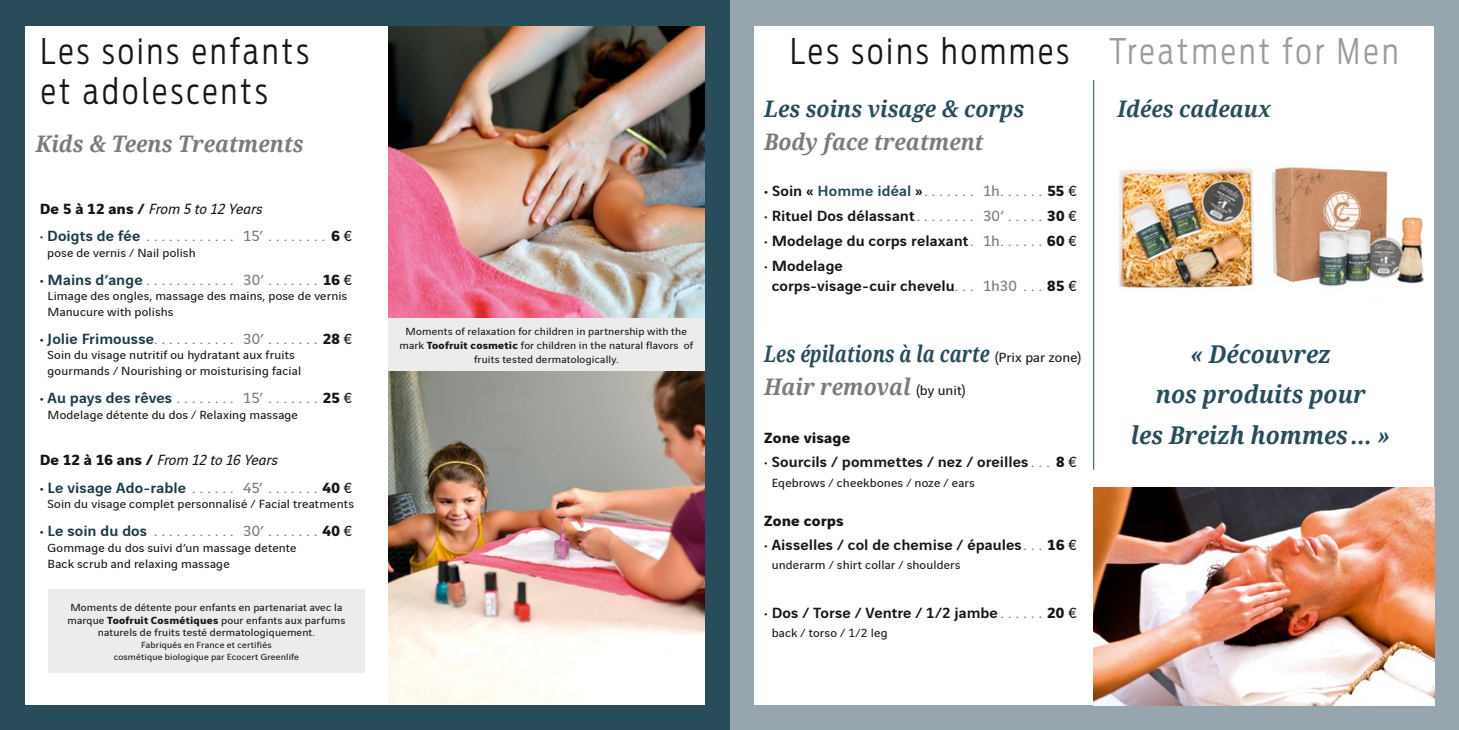
<style>
.page{position:relative;width:1459px;height:730px;background:#fff}
.page>*{position:absolute;margin:0;border:0;box-sizing:border-box;transform-origin:0 0}
.t1{font:300 35px "Ford Antenna Cond";letter-spacing:.1em;color:#9c9c9d;scale:.93 1}
.t2{font:300 35px "Ford Antenna Cond";letter-spacing:.1em;color:#181716;scale:.93 1}
.t3{font:italic 700 24.5px/40.2px "Droid Serif";color:#284c59;text-align:center;scale:.93 1}
.t4{font:italic 700 22.75px/32.9px "Droid Serif";color:#284c59;scale:.81 1}
.t5{font:italic 700 22.75px "Droid Serif";color:#7a7b7a;scale:.93 1}
.t6{font:italic 700 22.75px "Droid Serif";color:#284c59;scale:.93 1}
.t7{font:500 15.75px/20.1px "Vinci Sans";letter-spacing:.005em;color:#181716;scale:1.08 1}
.t8{font:15.75px "Vinci Sans";letter-spacing:-.005em;color:#7a7b7a;scale:1.08 1}
.t9{font:italic 15.75px "Vinci Sans";color:#181716;scale:1.08 1}
.t10{font:500 15.75px "Vinci Sans";letter-spacing:.005em;color:#1d3c47;scale:1.08 1}
.t11{font:700 15.75px "Vinci Sans";letter-spacing:.005em;color:#181716;scale:1.08 1}
.t12{font:12.6px/15.8px "Vinci Sans";letter-spacing:.01em;color:#181716;scale:1.08 1}
.t13{font:11.03px/14px "Vinci Sans";letter-spacing:.015em;color:#181716;text-align:center;scale:1.08 1}
.t14{font:9.45px/12.2px "Vinci Sans";letter-spacing:.015em;color:#181716;text-align:center;scale:1.08 1}
.s1{color:#181716}
.s2{font-weight:700;font-style:normal}
.s3{color:#1d3c47}
.s4{font-weight:500;color:#1d3c47}
.s5{font-weight:700;color:#181716}
.s6{font-weight:400;color:#7a7b7a}
.s7{font-weight:400;color:#181716}
.s8{font-weight:700}
.s9{font-weight:500;color:#181716}
.s10{font-weight:500;color:#284c59}
.s11{font-weight:400}
.s12{font-family:"Vinci Sans";font-weight:400;font-style:normal;font-size:14.17px;color:#181716}
.s13{color:#7a7b7a}
</style>
<div class="page">
<img style="left:1118px;top:168px;width:137px;height:121px">
<img style="left:1272px;top:167px;width:151px;height:120px">
<img style="left:388px;top:370px;width:316px;height:333px">
<img style="left:388px;top:26px;width:316px;height:291px">
<hr style="left:1093px;top:80px;width:1px;height:389px;background:#284c59">
<div style="left:1434px;top:0;width:24px;height:729px;background:#97a5ae"></div>
<div style="left:729px;top:0;width:729px;height:26px;background:#97a5ae"></div>
<div style="left:729px;top:704px;width:729px;height:25px;background:#97a5ae"></div>
<div style="left:729px;top:0;width:25px;height:729px;background:#97a5ae"></div>
<div style="left:0;top:0;width:25px;height:729px;background:#284c59"></div>
<div style="left:0;top:0;width:729px;height:26px;background:#284c59"></div>
<div style="left:0;top:704px;width:729px;height:25px;background:#284c59"></div>
<div style="left:704px;top:0;width:25px;height:729px;background:#284c59"></div>
<div style="left:388px;top:317px;width:316px;height:53px;background:#ececec"></div>
<div style="left:48px;top:589px;width:317px;height:83px;background:#ececec"></div>
<img style="left:1093px;top:487px;width:341px;height:217px">
<h1 class="t2" style="left:41px;top:22px;width:290px">Les soins enfants</h1>
<h1 class="t1" style="left:790px;top:21px;width:655px"><span class="s1">Les soins hommes</span> Treatment for Men</h1>
<h1 class="t2" style="left:41px;top:62px;width:245px">et adolescents</h1>
<h3 class="t5" style="left:36px;top:131px;width:290px">Kids &amp; Teens Treatments</h3>
<h3 class="t6" style="left:764px;top:96px;width:281px">Les soins visage &amp; corps</h3>
<h3 class="t5" style="left:764px;top:129px;width:237px">Body face treatment</h3>
<h3 class="t6" style="left:1117px;top:96px;width:166px">Idées cadeaux</h3>
<p class="t9" style="left:40px;top:197px;width:207px"><span class="s2">De 5 à 12 ans /</span> From 5 to 12 Years</p>
<p class="t8" style="left:40px;top:224px;width:291px"><span class="s3">•</span> <span class="s4">Doigts de fée</span> ............ 15’........ <span class="s5">6</span> <span class="s1">€</span></p>
<p class="t12" style="left:47px;top:244px;width:139px">pose de vernis / Nail polish</p>
<p class="t8" style="left:40px;top:267px;width:291px"><span class="s4">• Mains d’ange</span>............ 30’.......<span class="s5">16</span> <span class="s1">€</span></p>
<p class="t12" style="left:48px;top:287px;width:279px">Limage des ongles, massage des mains, pose de vernis<br>Manucure with polishs</p>
<p class="t8" style="left:40px;top:326px;width:291px"><span class="s4">• Jolie Frimousse</span>........... 30’.......<span class="s5">28</span> <span class="s1">€</span></p>
<p class="t12" style="left:48px;top:346px;width:236px">Soin du visage nutritif ou hydratant aux fruits gourmands / Nourishing or moisturising facial</p>
<p class="t8" style="left:40px;top:386px;width:291px"><span class="s4">• Au pays des rêves</span>........ 15’.......<span class="s5">25</span> <span class="s1">€</span></p>
<p class="t12" style="left:48px;top:405px;width:233px">Modelage détente du dos / Relaxing massage</p>
<p class="t9" style="left:40px;top:448px;width:222px"><span class="s2">De 12 à 16 ans /</span> From 12 to 16 Years</p>
<p class="t10" style="left:40px;top:475px;width:291px">• Le visage Ado-rable <span class="s6">. . . . . . 45’ . . . . . . .</span> <span class="s5">40</span> <span class="s7">€</span></p>
<p class="t12" style="left:48px;top:495px;width:285px">Soin du visage complet personnalisé / Facial treatments</p>
<p class="t8" style="left:40px;top:519px;width:291px"><span class="s4">• Le soin du dos</span> ........... 30’.......<span class="s5">40</span> <span class="s1">€</span></p>
<p class="t12" style="left:48px;top:538px;width:232px">Gommage du dos suivi d’un massage detente<br>Back scrub and relaxing massage</p>
<p class="t13" style="left:67px;top:600px;width:259px;line-height:12.2px">Moments de détente pour enfants en partenariat avec la marque <span class="s8">Toofruit Cosmétiques</span> pour enfants aux parfums naturels de fruits testé dermatologiquement.</p>
<p class="t14" style="left:114px;top:637px;width:173px">Fabriqués en France et certifiés<br>cosmétique biologique par Ecocert Greenlife</p>
<p class="t13" style="left:399px;top:323px;width:273px">Moments of relaxation for children in partnership with the mark <span class="s8">Toofruit cosmetic</span> for children in the natural flavors of fruits tested dermatologically.</p>
<p class="t8" style="left:764px;top:179px;width:291px"><span class="s9">• Soin «</span> <span class="s10">Homme idéal</span> <span class="s9">»</span>. . . . . . . 1h. . . . . . <span class="s5">55</span> <span class="s1">€</span></p>
<p class="t7" style="left:764px;top:204px;width:291px"><span class="s11">•</span> Rituel Dos délassant<span class="s6">. . . . . . . . 30’ . . . . .</span> <span class="s8">30</span> <span class="s11">€</span></p>
<p class="t7" style="left:764px;top:229px;width:291px"><span class="s11">•</span> Modelage du corps relaxant<span class="s6">. 1h. . . . . .</span> <span class="s8">60</span> <span class="s11">€</span></p>
<p class="t7" style="left:771px;top:254px;width:284px;text-indent:-7px"><span class="s11">•</span> Modelage<br>corps-visage-cuir chevelu<span class="s6">. . . 1h30 . . .</span> <span class="s8">85</span> <span class="s11">€</span></p>
<h3 class="t4" style="left:764px;top:337px;width:393px">Les épilations à la carte <span class="s12">(Prix par zone)<br></span><span class="s13">Hair removal</span> <span class="s12">(by unit)</span></h3>
<p class="t11" style="left:764px;top:425px;width:81px">Zone visage</p>
<p class="t7" style="left:764px;top:450px;width:291px"><span class="s11">•</span> Sourcils / pommettes / nez / oreilles <span class="s6">. . .</span> <span class="s8">8</span> <span class="s11">€</span></p>
<p class="t12" style="left:771px;top:473px;width:190px">Eqebrows / cheekbones / noze / ears</p>
<p class="t11" style="left:764px;top:507px;width:75px">Zone corps</p>
<p class="t7" style="left:764px;top:533px;width:291px"><span class="s11">•</span> Aisselles / col de chemise / épaules<span class="s6">. . .</span> <span class="s8">16</span> <span class="s11">€</span></p>
<p class="t12" style="left:771px;top:555px;width:176px">underarm / shirt collar / shoulders</p>
<p class="t7" style="left:764px;top:600px;width:291px"><span class="s11">•</span> Dos / Torse / Ventre / 1/2 jambe <span class="s6">. . . . . .</span> <span class="s8">20</span> <span class="s11">€</span></p>
<p class="t12" style="left:771px;top:623px;width:109px">back / torso / 1/2 leg</p>
<h2 class="t3" style="left:1131px;top:334px;width:280px">« Découvrez<br>nos produits pour<br>les Breizh hommes... »</h2>
</div>
